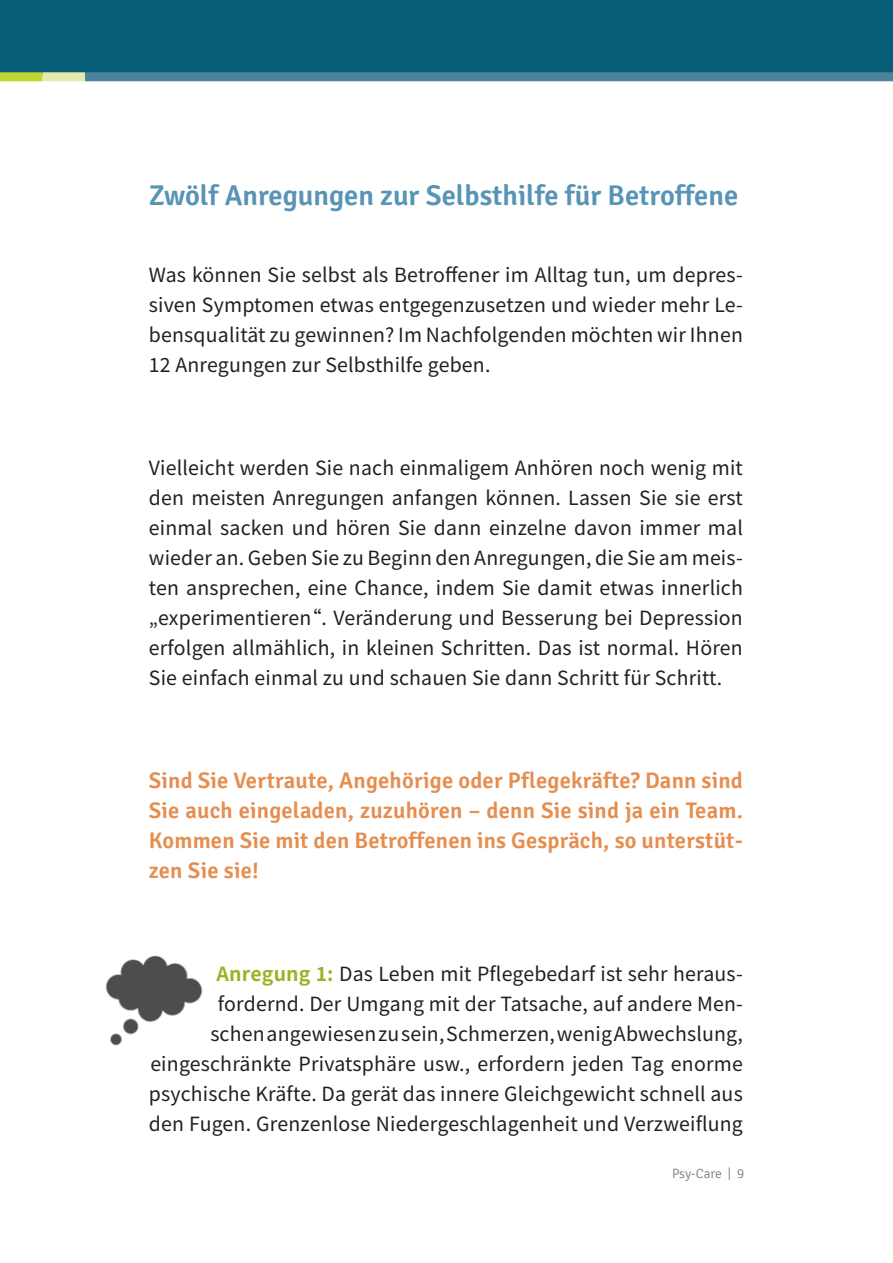
<style>
.page{position:relative;width:893px;height:1263px;background:#fff}
.page>*{position:absolute;margin:0;border:0;box-sizing:border-box;transform-origin:0 0}
.Überschrift_1{font:600 28.5px "Signika";color:#5794b6}
.Fließtext_Semibold_R{font:600 22.5px/30px "Signika";letter-spacing:.01em;color:#e58e50;text-align:justify}
.Fließtext{font:19.5px/30px "Noto Sans SC";letter-spacing:.01em;color:#231f20;text-align:justify}
.t1{font:300 13.5px "Signika";letter-spacing:-.01em;color:#7c7e81}
.s1{font-weight:700;color:#9cb226}
</style>
<div class="page">
<div style="left:0;top:0;width:893px;height:74px;background:#065d77"></div>
<div style="left:0;top:72px;width:43px;height:9px;background:#bed630"></div>
<div style="left:43px;top:72px;width:42px;height:9px;background:#e3ecae"></div>
<div style="left:85px;top:72px;width:808px;height:9px;background:#4a859c"></div>
<img style="left:105px;top:955px;width:98px;height:91px">
<p class="Überschrift_1" style="left:149px;top:179px;width:591px">Zwölf Anregungen zur Selbsthilfe für Betroffene</p>
<p class="Fließtext" style="left:149px;top:261px;width:596px">Was können Sie selbst als Betroffener im Alltag tun, um depres&shy;siven Symptomen etwas entgegenzusetzen und wieder mehr Le&shy;bensqualität zu gewinnen? Im Nachfolgenden möchten wir Ihnen 12 Anregungen zur Selbsthilfe geben.</p>
<p class="Fließtext" style="left:149px;top:453px;width:596px">Vielleicht werden Sie nach einmaligem Anhören noch wenig mit den meisten Anregungen anfangen können. Lassen Sie sie erst einmal sacken und hören Sie dann einzelne davon immer mal wieder an. Geben Sie zu Beginn den Anregungen, die Sie am meis&shy;ten ansprechen, eine Chance, indem Sie damit etwas innerlich „experimentieren“. Veränderung und Besserung bei Depression erfolgen allmählich, in kleinen Schritten. Das ist normal. Hören Sie einfach einmal zu und schauen Sie dann Schritt für Schritt.</p>
<p class="Fließtext_Semibold_R" style="left:149px;top:766px;width:596px">Sind Sie Vertraute, Angehörige oder Pflegekräfte? Dann sind Sie auch eingeladen, zuzuhören – denn Sie sind ja ein Team.<br>Kommen Sie mit den Betroffenen ins Gespräch, so unterstüt&shy;zen Sie sie!</p>
<p class="Fließtext" style="left:149px;top:959px;width:596px;text-align:right"><span class="s1">Anregung 1:</span> Das Leben mit Pflegebedarf ist sehr heraus&shy;fordernd. Der Umgang mit der Tatsache, auf andere Men-<br>schen angewiesen zu sein, Schmerzen, wenig Abwechslung, eingeschränkte Privatsphäre usw., erfordern jeden Tag enorme psychische Kräfte. Da gerät das innere Gleichgewicht schnell aus den Fugen. Grenzenlose Niedergeschlagenheit und Verzweiflung</p>
<p class="t1" style="left:672px;top:1166px;width:74px">Psy-Care | 9</p>
</div>
